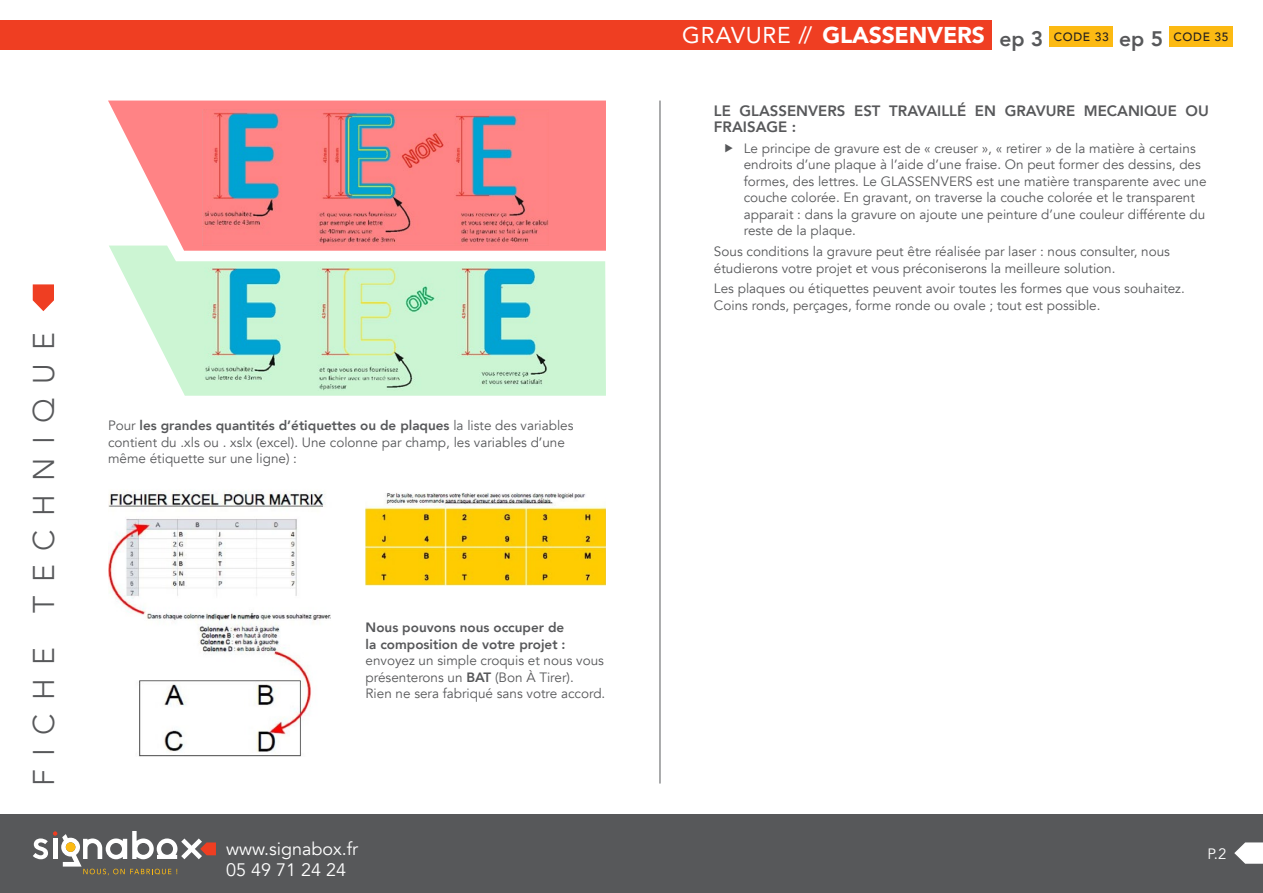
<style>
.page{position:relative;width:1263px;height:893px;background:#fff}
.page>*{position:absolute;margin:0;border:0;box-sizing:border-box;transform-origin:0 0}
.t1{font:300 30px "Avenir";letter-spacing:.45em;color:#57585a}
.t2{font:900 22.8px "Avenir";letter-spacing:-.01em;color:#fff}
.t3{font:800 21px "Avenir";color:#57585a}
.t4{font:18px "Avenir";color:#fff}
.Sous-sous-titres{font:800 15px/16.5px "Avenir";color:#57585a}
.t5{font:15px "Avenir";color:#fff}
.Textes{font:13.5px/16.5px "Avenir";color:#57585a}
.t6{font:500 12px "Avenir";letter-spacing:.05em;color:#231f20}
.s1{font-weight:400}
.s2{font-weight:800}
</style>
<div class="page">
<svg style="left:33px;top:284px;width:21px;height:27px"></svg>
<div style="left:0;top:814px;width:1263px;height:79px;background:#57585a"></div>
<svg style="left:33px;top:831px;width:183px;height:44px"></svg>
<div style="left:66px;top:842px;width:9px;height:10px;background:#fcba13;border-radius:50%"></div>
<svg style="left:1234px;top:842px;width:29px;height:22px"></svg>
<svg style="left:108px;top:101px;width:498px;height:145px;fill:#ff8385"></svg>
<img style="left:203px;top:109px;width:346px;height:137px">
<svg style="left:109px;top:246px;width:497px;height:150px;fill:#ccf5d3"></svg>
<img style="left:204px;top:268px;width:344px;height:122px">
<img style="left:108px;top:491px;width:223px;height:266px">
<img style="left:366px;top:492px;width:240px;height:93px">
<hr style="left:660px;top:101px;width:1px;height:682px;background:#57585a">
<div style="left:0;top:20px;width:991px;height:30px;background:#ef3e22"></div>
<div style="left:1049px;top:26px;width:64px;height:21px;background:#fcba13"></div>
<div style="left:1169px;top:26px;width:64px;height:21px;background:#fcba13"></div>
<h1 class="t1" style="left:26px;top:786px;width:456px;rotate:-90deg">FICHE TECHNIQUE</h1>
<p class="t2" style="left:682px;top:15px;width:304px"><span class="s1">GRAVURE //</span> GLASSENVERS</p>
<p class="t3" style="left:999px;top:22px;width:45px">ep 3</p>
<p class="t6" style="left:1054px;top:26px;width:56px">CODE 33</p>
<p class="t3" style="left:1119px;top:22px;width:45px">ep 5</p>
<p class="t6" style="left:1173px;top:26px;width:56px">CODE 35</p>
<p class="Textes" style="left:108px;top:418px;width:467px">Pour <span class="s2">les grandes quantités d’étiquettes ou de plaques</span> la liste des variables contient du .xls ou . xslx (excel). Une colonne par champ, les variables d’une même étiquette sur une ligne) :</p>
<p class="Textes" style="left:366px;top:620px;width:241px"><span class="s2">Nous pouvons nous occuper de<br>la composition de votre projet : </span>envoyez un simple croquis et nous vous présenterons un <span class="s2">BAT</span> (Bon À Tirer).<br>Rien ne sera fabriqué sans votre accord.</p>
<p class="Sous-sous-titres" style="left:714px;top:102px;width:496px">LE GLASSENVERS EST TRAVAILLÉ EN GRAVURE MECANIQUE OU<br>FRAISAGE :</p>
<p class="Textes" style="left:744px;top:140px;width:464px">Le principe de gravure est de « creuser », « retirer » de la matière à certains endroits d’une plaque à l’aide d’une fraise. On peut former des dessins, des formes, des lettres. Le GLASSENVERS est une matière transparente avec une couche colorée. En gravant, on traverse la couche colorée et le transparent apparait : dans la gravure on ajoute une peinture d’une couleur différente du reste de la plaque.</p>
<p class="Textes" style="left:714px;top:243px;width:458px">Sous conditions la gravure peut être réalisée par laser : nous consulter, nous étudierons votre projet et vous préconiserons la meilleure solution.</p>
<p class="Textes" style="left:714px;top:281px;width:472px">Les plaques ou étiquettes peuvent avoir toutes les formes que vous souhaitez.<br>Coins ronds, perçages, forme ronde ou ovale ; tout est possible.</p>
<h3 class="t4" style="left:226px;top:838px;width:133px">www.signabox.fr</h3>
<p class="t5" style="left:1207px;top:844px;width:20px">P.2</p>
<h3 class="t4" style="left:226px;top:859px;width:122px">05 49 71 24 24</h3>
</div>
